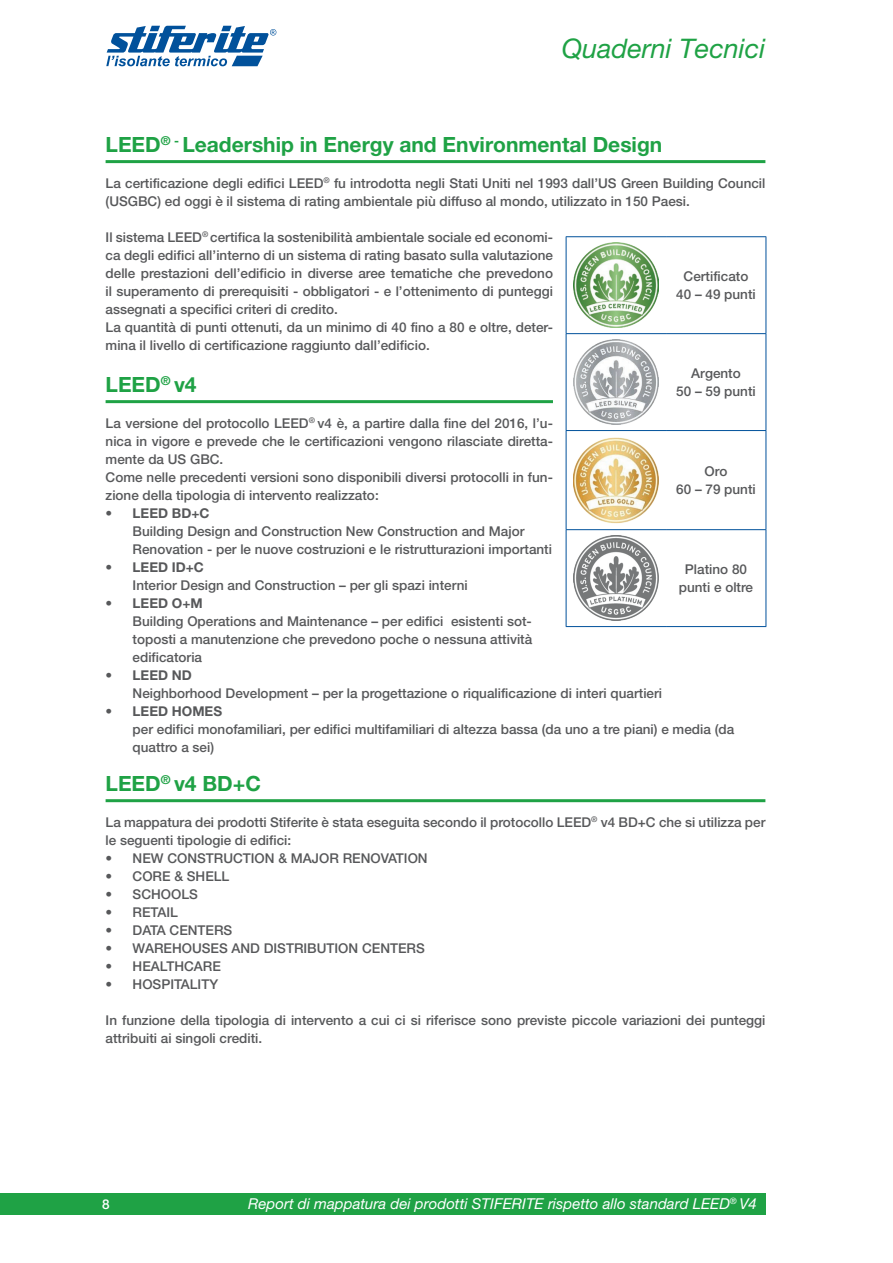
<style>
.page{position:relative;width:893px;height:1263px;background:#fff}
.page>*{position:absolute;margin:0;border:0;box-sizing:border-box;transform-origin:0 0}
.t1{font:italic 27px "Helvetica Neue LT Pro";color:#1fa245}
.t2{font:700 21px "Helvetica Neue LT Pro";color:#1fa245}
.t3{font:italic 15px "Helvetica Neue LT Pro";color:#fff}
.t4{font:500 13.5px/18px "Helvetica Neue LT Pro";color:#57585a}
.t5{font:700 13.5px "Helvetica Neue LT Pro";color:#57585a}
.t6{font:500 13.5px "Helvetica Neue LT Pro";color:#fff}
</style>
<div class="page">
<div style="left:0;top:1193px;width:765px;height:21px;background:#1fa245"></div>
<svg style="left:106px;top:26px;width:170px;height:40px"></svg>
<hr style="left:106px;top:160px;width:659px;height:3px;background:#1fa245">
<hr style="left:106px;top:400px;width:447px;height:3px;background:#1fa245">
<hr style="left:106px;top:799px;width:659px;height:3px;background:#1fa245">
<hr style="left:566px;top:236px;width:100px;height:1px;background:#01519b">
<hr style="left:566px;top:237px;width:1px;height:96px;background:#01519b">
<hr style="left:666px;top:236px;width:100px;height:1px;background:#01519b">
<hr style="left:766px;top:237px;width:1px;height:96px;background:#01519b">
<hr style="left:566px;top:333px;width:100px;height:1px;background:#01519b">
<hr style="left:566px;top:334px;width:1px;height:96px;background:#01519b">
<hr style="left:666px;top:333px;width:100px;height:1px;background:#01519b">
<hr style="left:766px;top:334px;width:1px;height:96px;background:#01519b">
<hr style="left:566px;top:430px;width:100px;height:1px;background:#01519b">
<hr style="left:566px;top:431px;width:1px;height:98px;background:#01519b">
<hr style="left:666px;top:430px;width:100px;height:1px;background:#01519b">
<hr style="left:766px;top:431px;width:1px;height:98px;background:#01519b">
<hr style="left:566px;top:529px;width:100px;height:1px;background:#01519b">
<hr style="left:566px;top:530px;width:1px;height:96px;background:#01519b">
<hr style="left:666px;top:529px;width:100px;height:1px;background:#01519b">
<hr style="left:766px;top:530px;width:1px;height:96px;background:#01519b">
<hr style="left:566px;top:626px;width:100px;height:1px;background:#01519b">
<hr style="left:666px;top:626px;width:100px;height:1px;background:#01519b">
<img style="left:574px;top:243px;width:84px;height:85px">
<img style="left:574px;top:340px;width:84px;height:84px">
<img style="left:574px;top:437px;width:84px;height:87px">
<img style="left:574px;top:536px;width:84px;height:84px">
<h1 class="t1" style="left:562px;top:32px;width:205px">Quaderni Tecnici</h1>
<h2 class="t2" style="left:106px;top:131px;width:558px">LEED<sup>®</sup> <sup>-</sup> Leadership in Energy and Environmental Design</h2>
<p class="t4" style="left:106px;top:174px;width:661px">La certificazione degli edifici LEED<sup>®</sup> fu introdotta negli Stati Uniti nel 1993 dall’US Green Building Council (USGBC) ed oggi è il sistema di rating ambientale più diffuso al mondo, utilizzato in 150 Paesi.</p>
<p class="t4" style="left:106px;top:228px;width:449px">Il sistema LEED<sup>®</sup> certifica la sostenibilità ambientale sociale ed economi&shy;ca degli edifici all’interno di un sistema di rating basato sulla valutazione delle prestazioni dell’edificio in diverse aree tematiche che prevedono il superamento di prerequisiti - obbligatori - e l’ottenimento di punteggi assegnati a specifici criteri di credito.<br>La quantità di punti ottenuti, da un minimo di 40 fino a 80 e oltre, deter&shy;mina il livello di certificazione raggiunto dall’edificio.</p>
<h2 class="t2" style="left:106px;top:371px;width:93px">LEED<sup>®</sup> v4</h2>
<p class="t4" style="left:106px;top:414px;width:449px">La versione del protocollo LEED<sup>®</sup> v4 è, a partire dalla fine del 2016, l’u&shy;nica in vigore e prevede che le certificazioni vengono rilasciate diretta&shy;mente da US GBC.<br>Come nelle precedenti versioni sono disponibili diversi protocolli in fun&shy;zione della tipologia di intervento realizzato:</p>
<p class="t5" style="left:106px;top:504px;width:105px">• LEED BD+C</p>
<p class="t4" style="left:133px;top:522px;width:421px">Building Design and Construction New Construction and Major<br>Renovation - per le nuove costruzioni e le ristrutturazioni importanti</p>
<p class="t5" style="left:106px;top:558px;width:100px">• LEED ID+C</p>
<p class="t4" style="left:133px;top:576px;width:337px">Interior Design and Construction – per gli spazi interni</p>
<p class="t5" style="left:106px;top:594px;width:99px">• LEED O+M</p>
<p class="t4" style="left:133px;top:612px;width:401px;text-align:justify">Building Operations and Maintenance – per edifici esistenti sot&shy;toposti a manutenzione che prevedono poche o nessuna attività edificatoria</p>
<p class="t5" style="left:106px;top:666px;width:88px">• LEED ND</p>
<p class="t4" style="left:133px;top:684px;width:531px">Neighborhood Development – per la progettazione o riqualificazione di interi quartieri</p>
<p class="t5" style="left:106px;top:702px;width:118px">• LEED HOMES</p>
<p class="t4" style="left:133px;top:720px;width:603px">per edifici monofamiliari, per edifici multifamiliari di altezza bassa (da uno a tre piani) e media (da quattro a sei)</p>
<h2 class="t2" style="left:106px;top:770px;width:157px">LEED<sup>®</sup> v4 BD+C</h2>
<p class="t4" style="left:106px;top:813px;width:661px">La mappatura dei prodotti Stiferite è stata eseguita secondo il protocollo LEED<sup>®</sup> v4 BD+C che si utilizza per le seguenti tipologie di edifici:</p>
<p class="t4" style="left:106px;top:849px;width:324px">• NEW CONSTRUCTION &amp; MAJOR RENOVATION</p>
<p class="t4" style="left:106px;top:867px;width:125px">• CORE &amp; SHELL</p>
<p class="t4" style="left:106px;top:885px;width:94px">• SCHOOLS</p>
<p class="t4" style="left:106px;top:903px;width:74px">• RETAIL</p>
<p class="t4" style="left:106px;top:921px;width:128px">• DATA CENTERS</p>
<p class="t4" style="left:106px;top:939px;width:321px">• WAREHOUSES AND DISTRIBUTION CENTERS</p>
<p class="t4" style="left:106px;top:957px;width:117px">• HEALTHCARE</p>
<p class="t4" style="left:106px;top:975px;width:114px">• HOSPITALITY</p>
<p class="t4" style="left:106px;top:1011px;width:661px">In funzione della tipologia di intervento a cui ci si riferisce sono previste piccole variazioni dei punteggi attribuiti ai singoli crediti.</p>
<p class="t4" style="left:676px;top:267px;width:81px;text-align:center">Certificato<br>40 – 49 punti</p>
<p class="t4" style="left:676px;top:364px;width:81px;text-align:center">Argento<br>50 – 59 punti</p>
<p class="t4" style="left:676px;top:462px;width:81px;text-align:center">Oro<br>60 – 79 punti</p>
<p class="t4" style="left:679px;top:560px;width:76px;text-align:center">Platino 80 punti e oltre</p>
<p class="t6" style="left:102px;top:1196px;width:9px">8</p>
<p class="t3" style="left:248px;top:1195px;width:510px">Report di mappatura dei prodotti STIFERITE rispetto allo standard LEED<sup>®</sup> V4</p>
</div>
